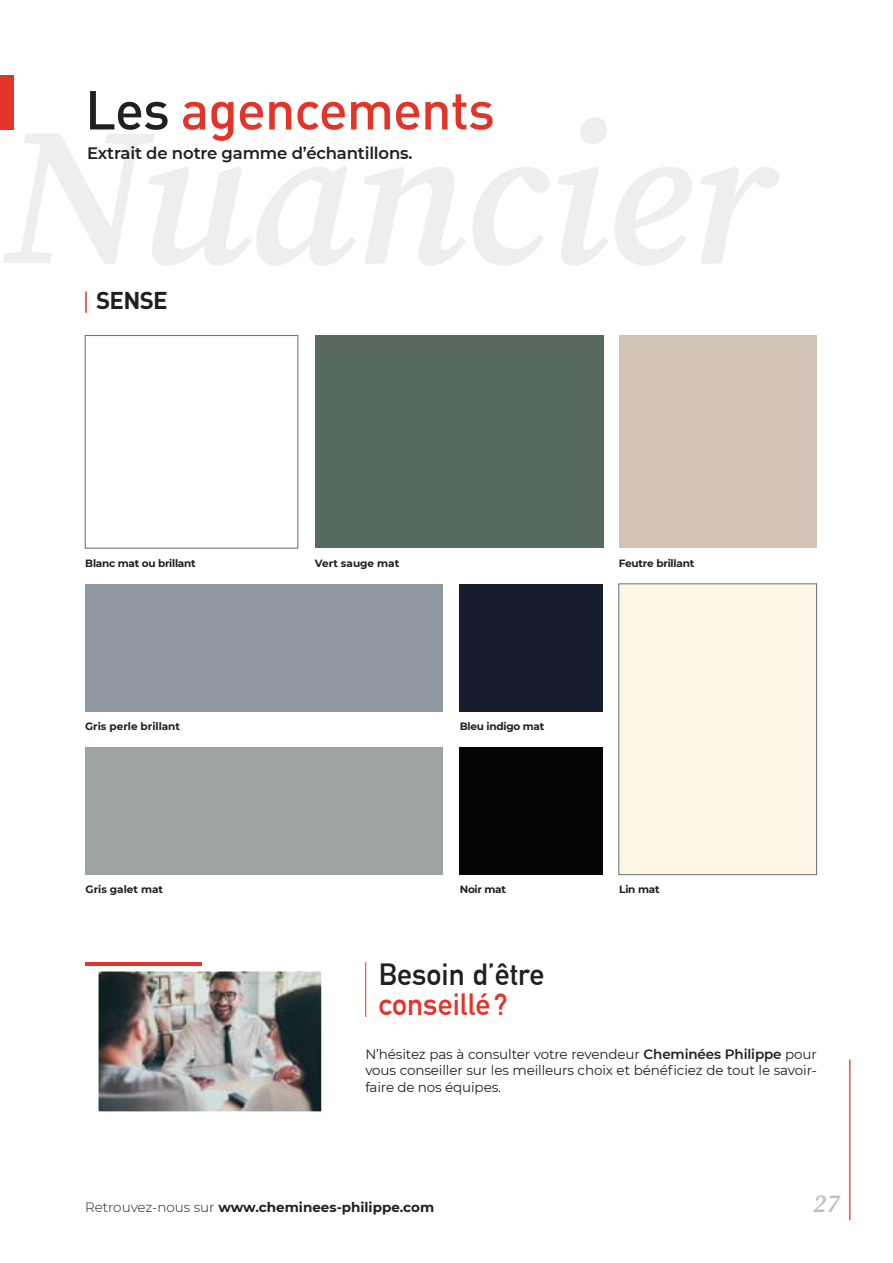
<style>
.page{position:relative;width:893px;height:1263px;background:#fff}
.page>*{position:absolute;margin:0;border:0;box-sizing:border-box;transform-origin:0 0}
.t1{font:500 54px "DIN";letter-spacing:-.02em;color:#e23429}
.t2{font:700 30px "DIN Alternate";color:#231f20}
.t3{font:700 30px "DIN Alternate";color:#e23429}
.t4{font:italic 600 25.5px "Source Serif Pro";color:#bcbdc0}
.t5{font:700 24px "DIN";letter-spacing:-.03em;color:#231f20}
.t6{font:600 16.5px "Montserrat";letter-spacing:-.01em;color:#231f20}
.t7{font:13.5px/16.5px "Montserrat";letter-spacing:-.01em;color:#231f20;text-align:justify}
.t8{font:700 13.5px "Montserrat";color:#231f20}
.t9{font:700 10.5px "Montserrat";letter-spacing:-.02em;color:#231f20}
.t10{font:700 10.5px "Montserrat";color:#231f20}
.s1{color:#231f20}
.s2{font-weight:600}
.s3{font-weight:300}
</style>
<div class="page">
<div style="left:0;top:75px;width:14px;height:54px;background:#e23429"></div>
<hr style="left:85px;top:291px;width:2px;height:22px;background:#e23429">
<div style="left:315px;top:335px;width:288px;height:213px;background:#586960"></div>
<div style="left:619px;top:335px;width:198px;height:213px;background:#d1c3b5"></div>
<div style="left:619px;top:584px;width:198px;height:291px;background:#fef6e5;border:1px solid #6c6d70"></div>
<div style="left:459px;top:584px;width:144px;height:127px;background:#151d2e"></div>
<div style="left:85px;top:747px;width:357px;height:128px;background:#9da2a3"></div>
<div style="left:85px;top:335px;width:213px;height:213px;background:#fff;border:1px solid #6c6d70"></div>
<div style="left:85px;top:584px;width:357px;height:127px;background:#9098a1"></div>
<div style="left:459px;top:747px;width:144px;height:127px;background:#050508"></div>
<hr style="left:365px;top:962px;width:1px;height:55px;background:#e23429">
<img style="left:99px;top:972px;width:221px;height:139px">
<div style="left:93px;top:966px;width:233px;height:151px;border:5px solid #fff"></div>
<hr style="left:85px;top:962px;width:117px;height:3px;background:#e23429">
<hr style="left:849px;top:1060px;width:1px;height:160px;background:#e23429">
<h1 class="t1" style="left:85px;top:75px;width:411px"><span class="s1">Les</span> agencements</h1>
<p class="t6" style="left:87px;top:142px;width:327px">Extrait de notre gamme d’échantillons.</p>
<h3 class="t5" style="left:96px;top:285px;width:73px">SENSE</h3>
<p class="t9" style="left:85px;top:555px;width:112px">Blanc mat ou brillant</p>
<p class="t10" style="left:315px;top:555px;width:86px">Vert sauge mat</p>
<p class="t9" style="left:619px;top:555px;width:77px">Feutre brillant</p>
<p class="t10" style="left:85px;top:719px;width:96px">Gris perle brillant</p>
<p class="t9" style="left:460px;top:719px;width:86px">Bleu indigo mat</p>
<p class="t10" style="left:86px;top:882px;width:79px">Gris galet mat</p>
<p class="t9" style="left:460px;top:882px;width:48px">Noir mat</p>
<p class="t9" style="left:619px;top:882px;width:42px">Lin mat</p>
<h2 class="t2" style="left:379px;top:952px;width:167px">Besoin d’être</h2>
<h2 class="t3" style="left:379px;top:982px;width:131px">conseillé?</h2>
<p class="t7" style="left:365px;top:1045px;width:453px">N’hésitez pas à consulter votre revendeur <span class="s2">Cheminées Philippe</span> pour vous conseiller sur les meilleurs choix et bénéficiez de tout le savoir&shy;faire de nos équipes.</p>
<p class="t8" style="left:85px;top:1197px;width:351px"><span class="s3">Retrouvez-nous sur</span> www.cheminees-philippe.com</p>
<h3 class="t4" style="left:813px;top:1186px;width:28px">27</h3>
</div>
